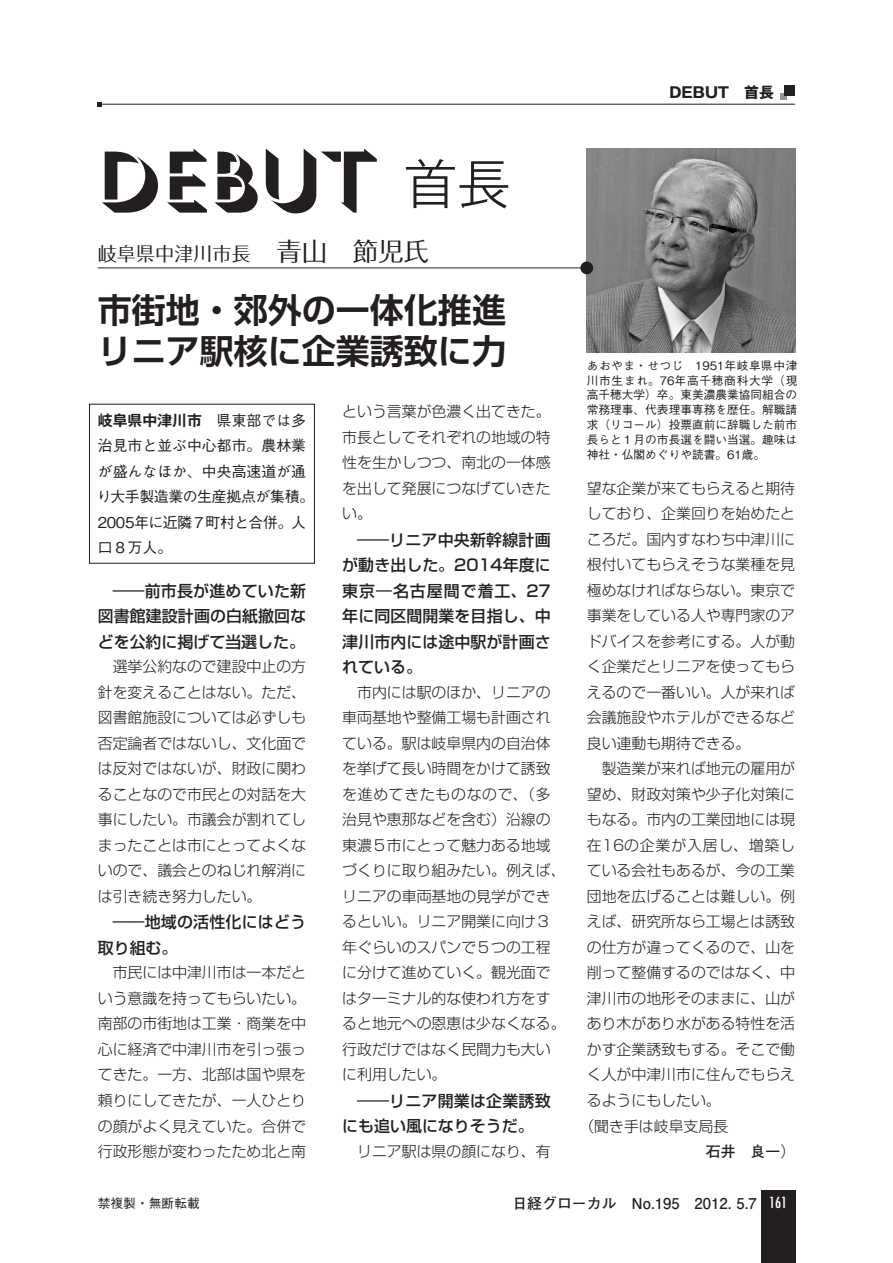
<style>
.page{position:relative;width:893px;height:1263px;background:#fff}
.page>*{position:absolute;margin:0;border:0;box-sizing:border-box;transform-origin:0 0}
.t1{font:85.05px "Gill Sans Std Light Shadowed";letter-spacing:-.005em;color:#231f20}
.t2{font:300 53.1px "Gothic MB101 Pro";color:#231f20}
.タイトル{font:700 34.05px "Shin Go Pro De";color:#231f20}
.名前{font:19.2px "Folk Pro";color:#231f20}
.小見出し{font:500 15.9px/25.5px "Shin Go Pro";letter-spacing:.005em;color:#231f20;text-align:justify}
.本文下げない{font:300 14.85px/25.5px "Shin Go Pro";color:#231f20;text-align:justify}
.自治体の概要{font:500 14.85px/25.5px "Gothic BBB Pro";letter-spacing:-.005em;color:#231f20}
.本文下げない-2{font:700 14.85px "Futo Go B101 Pro";color:#231f20}
.柱-右{font:700 14.85px "Gothic MB101 Pro";color:#231f20}
.t3{font:condensed 14.85px "Futura Std";color:#fff}
.t4{font:500 12.75px "Gothic BBB Pro";color:#231f20}
.首長-略歴{font:500 11.7px/14.9px "Gothic BBB Pro";color:#231f20;text-align:justify}
.s1{font-size:25.5px}
.s2{font-family:"Gothic MB101 Pro De";font-weight:700}
.s3{font-family:"Shin Go Pro";font-weight:300}
</style>
<div class="page">
<hr style="left:98px;top:104px;width:697px;height:1px;background:#231f20">
<svg style="left:98px;top:102px;width:4px;height:4px"></svg>
<div style="left:780px;top:94px;width:7px;height:6px;background:#939598"></div>
<div style="left:784px;top:85px;width:11px;height:11px;background:#231f20"></div>
<div style="left:761px;top:1191px;width:34px;height:72px;background:#231f20"></div>
<img style="left:587px;top:149px;width:208px;height:204px">
<hr style="left:98px;top:268px;width:489px;height:1px;background:#231f20">
<div style="left:580px;top:261px;width:13px;height:13px;background:#231f20;border-radius:50%"></div>
<div style="left:89px;top:404px;width:226px;height:159px;border:1px solid #231f20"></div>
<p class="t1" style="left:98px;top:123px;width:282px">DEBUT</p>
<p class="t2" style="left:404px;top:140px;width:108px">首長</p>
<p class="名前" style="left:98px;top:237px;width:333px">岐阜県中津川市長<span class="s1">　青山　節児氏</span></p>
<p class="タイトル" style="left:98px;top:282px;width:410px">市街地・郊外の一体化推進</p>
<p class="タイトル" style="left:98px;top:323px;width:410px">リニア駅核に企業誘致に力</p>
<p class="自治体の概要" style="left:97px;top:405px;width:219px"><span class="s2">岐阜県中津川市</span>　県東部では多治見市と並ぶ中心都市。農林業が盛んなほか、中央高速道が通り大手製造業の生産拠点が集積。<br>2005年に近隣７町村と合併。人口８万人。</p>
<p class="小見出し" style="left:98px;top:576px;width:210px;text-indent:15px">――前市長が進めていた新図書館建設計画の白紙撤回などを公約に掲げて当選した。</p>
<p class="本文下げない" style="left:98px;top:652px;width:210px">　選挙公約なので建設中止の方針を変えることはない。ただ、図書館施設については必ずしも否定論者ではないし、文化面では反対ではないが、財政に関わることなので市民との対話を大事にしたい。市議会が割れてしまったことは市にとってよくないので、議会とのねじれ解消には引き続き努力したい。</p>
<p class="小見出し" style="left:98px;top:908px;width:210px;text-indent:15px">――地域の活性化にはどう取り組む。</p>
<p class="本文下げない" style="left:98px;top:958px;width:210px">　市民には中津川市は一本だという意識を持ってもらいたい。南部の市街地は工業・商業を中心に経済で中津川市を引っ張ってきた。一方、北部は国や県を頼りにしてきたが、一人ひとりの顔がよく見えていた。合併で行政形態が変わったため北と南</p>
<p class="本文下げない" style="left:342px;top:397px;width:210px">という言葉が色濃く出てきた。市長としてそれぞれの地域の特性を生かしつつ、南北の一体感を出して発展につなげていきたい。</p>
<p class="小見出し" style="left:342px;top:525px;width:210px;text-indent:15px">――リニア中央新幹線計画が動き出した。2014年度に東京―名古屋間で着工、27年に同区間開業を目指し、中津川市内には途中駅が計画されている。</p>
<p class="本文下げない" style="left:342px;top:677px;width:225px;text-align:left">　市内には駅のほか、リニアの車両基地や整備工場も計画されている。駅は岐阜県内の自治体を挙げて長い時間をかけて誘致を進めてきたものなので、（多治見や恵那などを含む）沿線の東濃５市にとって魅力ある地域づくりに取り組みたい。例えば、リニアの車両基地の見学ができるといい。リニア開業に向け３年ぐらいのスパンで５つの工程に分けて進めていく。観光面ではターミナル的な使われ方をすると地元への恩恵は少なくなる。行政だけではなく民間力も大いに利用したい。</p>
<p class="小見出し" style="left:342px;top:1086px;width:210px;text-indent:15px">――リニア開業は企業誘致にも追い風になりそうだ。</p>
<p class="本文下げない" style="left:342px;top:1137px;width:210px">　リニア駅は県の顔になり、有</p>
<p class="柱-右" style="left:669px;top:80px;width:106px">DEBUT　首長</p>
<p class="首長-略歴" style="left:587px;top:356px;width:212px">あおやま・せつじ　1951年岐阜県中津川市生まれ。76年高千穂商科大学（現高千穂大学）卒。東美濃農業協同組合の常務理事、代表理事専務を歴任。解職請求（リコール）投票直前に辞職した前市長らと１月の市長選を闘い当選。趣味は神社・仏閣めぐりや読書。61歳。</p>
<p class="本文下げない" style="left:587px;top:473px;width:210px">望な企業が来てもらえると期待しており、企業回りを始めたところだ。国内すなわち中津川に根付いてもらえそうな業種を見極めなければならない。東京で事業をしている人や専門家のアドバイスを参考にする。人が動く企業だとリニアを使ってもらえるので一番いい。人が来れば会議施設やホテルができるなど良い連動も期待できる。</p>
<p class="本文下げない" style="left:587px;top:754px;width:210px">　製造業が来れば地元の雇用が望め、財政対策や少子化対策にもなる。市内の工業団地には現在16の企業が入居し、増築している会社もあるが、今の工業団地を広げることは難しい。例えば、研究所なら工場とは誘致の仕方が違ってくるので、山を削って整備するのではなく、中津川市の地形そのままに、山があり木があり水がある特性を活かす企業誘致もする。そこで働く人が中津川市に住んでもらえるようにもしたい。</p>
<p class="本文下げない" style="left:579px;top:1111px;width:165px">（聞き手は岐阜支局長　</p>
<p class="本文下げない-2" style="left:706px;top:1139px;width:91px">石井　良一<span class="s3">）</span></p>
<p class="t4" style="left:98px;top:1193px;width:104px">禁複製・無断転載</p>
<p class="本文下げない-2" style="left:512px;top:1191px;width:246px">日経グローカル　No.195　2012. 5.7</p>
<p class="t3" style="left:769px;top:1194px;width:20px">161</p>
</div>
